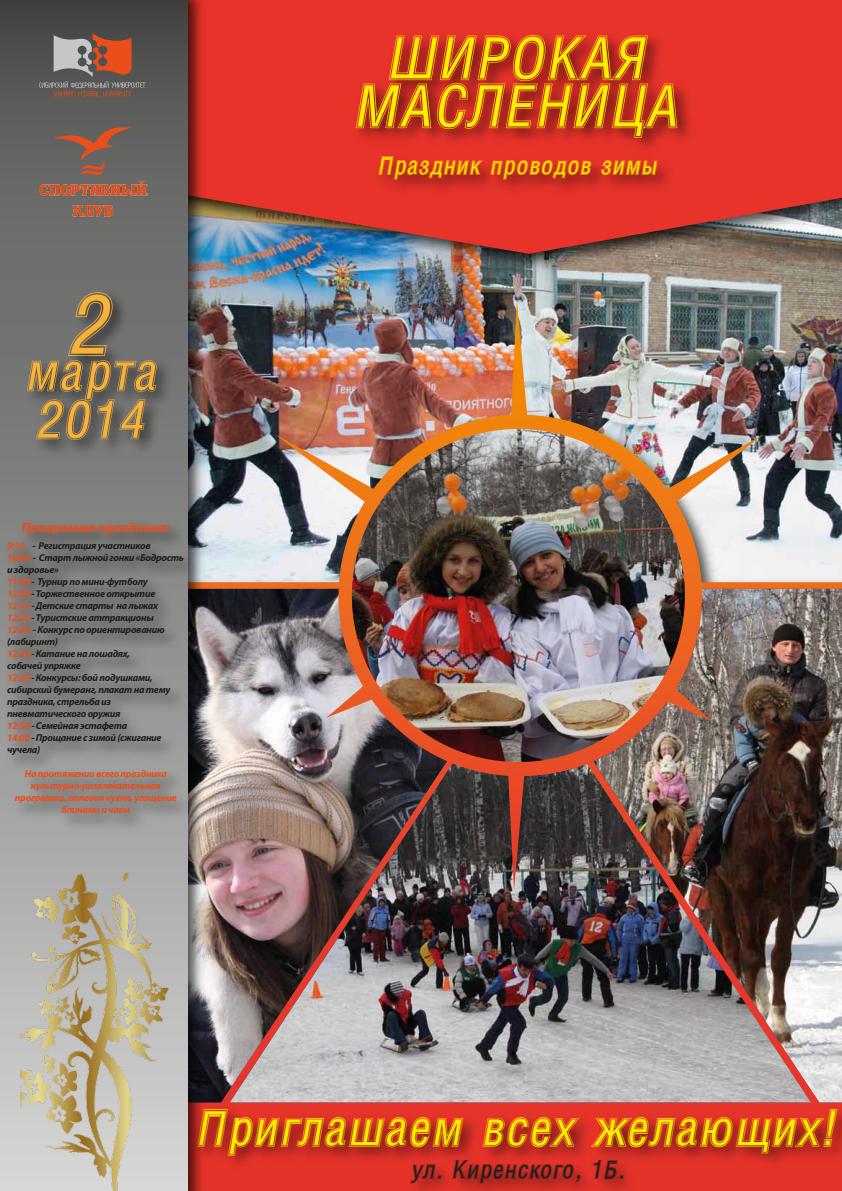
<style>
.page{position:relative;width:842px;height:1191px;background:#fff}
.page>*{position:absolute;margin:0;border:0;box-sizing:border-box;transform-origin:0 0}
.t1{font:italic 57px/48px "Helios Cond Contur";color:#ffed00;text-align:center}
.t2{font:italic 51px/48px "Helios Cond Contur";color:#f9b234}
.t3{font:italic 48px "Helios Cond Contur";color:#ffed00}
.t4{font:italic 24px "Helios Cond Contur";color:#ffed00}
.t5{font:italic 24px "Helios Cond Contur";color:#1d1d1b}
.t6{font:italic 700 14px "Myriad Pro";color:#e94e1b}
.t7{font:italic 700 10px/12px "Myriad Pro";letter-spacing:-.03em;color:#1d1d1b}
.t8{font:italic 700 10px/12px "Myriad Pro";letter-spacing:-.03em;color:#e94e1b;text-align:center}
.s1{color:#e94e1b}
</style>
<div class="page">
<img style="left:209px;top:276px;width:633px;height:131px">
<div style="left:209px;top:0;width:633px;height:21px;background:#e7332a"></div>
<img style="left:209px;top:415px;width:633px;height:174px">
<img style="left:209px;top:21px;width:633px;height:253px">
<img style="left:209px;top:1102px;width:633px;height:89px">
<img style="left:448px;top:890px;width:145px;height:212px">
<img style="left:209px;top:589px;width:239px;height:513px">
<img style="left:593px;top:589px;width:249px;height:513px">
<img style="left:275px;top:301px;width:490px;height:589px">
<img style="left:352px;top:429px;width:333px;height:333px;border-radius:166px">
<img style="left:187px;top:0;width:22px;height:1191px">
<svg style="left:0;top:0;width:187px;height:1191px;background:#767675"></svg>
<svg style="left:39px;top:33px;width:107px;height:64px;background:#81655c"></svg>
<svg style="left:54px;top:127px;width:77px;height:36px;background:#7e5e53"></svg>
<img style="left:38px;top:163px;width:109px;height:77px">
<img style="left:17px;top:274px;width:165px;height:215px">
<img style="left:0;top:512px;width:207px;height:405px">
<img style="left:21px;top:873px;width:150px;height:318px">
<h2 class="t2" style="left:26px;top:348px;width:134px"><sup>2</sup>марта<br>2014</h2>
<h3 class="t6" style="left:22px;top:518px;width:150px">Программа праздника:</h3>
<p class="t7" style="left:7px;top:539px;width:178px"><span class="s1">9:10</span> - Регистрация участников<br><span class="s1">10:00</span> - Старт лыжной гонки «Бодрость и здоровье»<br><span class="s1">11:00</span> - Турнир по мини-футболу<br><span class="s1">12:00</span> - Торжественное открытие<br><span class="s1">12:15</span> - Детские старты на лыжах<br><span class="s1">12:20</span>- Туристские аттракционы<br><span class="s1">12:20</span> - Конкурс по ориентированию (лабиринт)<br><span class="s1">12:20</span>- Катание на лошадях,<br>собачей упряжке<br><span class="s1">12:30</span> - Конкурсы: бой подушками, сибирский бумеранг, плакат на тему праздника, стрельба из пневматического оружия<br><span class="s1">12:50</span> - Семейная эстафета<br><span class="s1">14:00</span>- Прощание с зимой (сжигание чучела)</p>
<p class="t8" style="left:15px;top:767px;width:163px">На протяжении всего праздника культурно-развлекательная программа, полевая кухня, угощение блинами и чаем</p>
<h1 class="t1" style="left:355px;top:34px;width:327px">ШИРОКАЯ<br>МАСЛЕНИЦА</h1>
<h3 class="t4" style="left:379px;top:152px;width:281px">Праздник проводов зимы</h3>
<h3 class="t3" style="left:197px;top:1099px;width:644px">Приглашаем всех желающих!</h3>
<h3 class="t5" style="left:411px;top:1155px;width:215px">ул. Киренского, 1Б.</h3>
</div>
